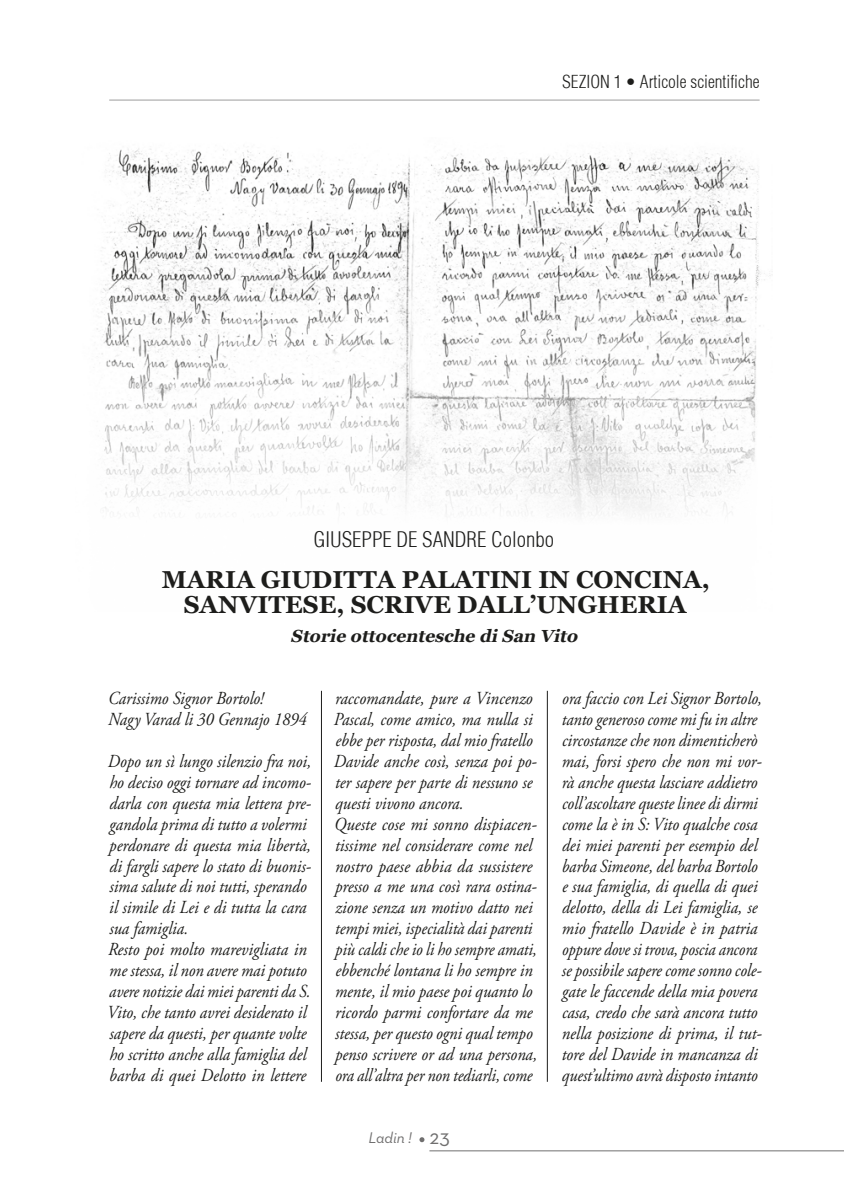
<style>
.page{position:relative;width:844px;height:1191px;background:#fff}
.page>*{position:absolute;margin:0;border:0;box-sizing:border-box;transform-origin:0 0}
.t1{font:700 24.5px/24.5px "Vani";color:#1d1d1b;text-align:center}
.t2{font:300 condensed 21px "Helvetica";color:#1d1d1b}
.t3{font:italic 18.38px/20.8px "Adobe Garamond Pro";color:#1d1d1b;scale:.9 1}
.t4{font:italic 18.38px/20.8px "Adobe Garamond Pro";color:#1d1d1b;scale:.91 1}
.t5{font:italic 700 17.5px "Vani";color:#1d1d1b}
.t6{font:300 condensed 17.5px "Helvetica";color:#1d1d1b}
.t7{font:italic 15.75px "Neutraface Text";color:#706f6f}
.s1{font-style:normal;font-size:21px}
</style>
<div class="page">
<svg style="left:419px;top:1137px;width:5px;height:5px"></svg>
<hr style="left:429px;top:1150px;width:414px;height:1px;background:#706f6f">
<hr style="left:109px;top:99px;width:650px;height:2px;background:#c6c6c6">
<img style="left:96px;top:148px;width:675px;height:367px">
<hr style="left:321px;top:691px;width:1px;height:390px;background:#1d1d1b">
<hr style="left:547px;top:691px;width:1px;height:390px;background:#1d1d1b">
<p class="t6" style="left:562px;top:70px;width:199px">Sezion 1 • Articole scientifiche</p>
<p class="t2" style="left:313px;top:526px;width:242px">Giuseppe De Sandre Colonbo</p>
<h1 class="t1" style="left:162px;top:567px;width:549px">MARIA GIUDITTA PALATINI IN CONCINA,<br>SANVITESE, SCRIVE DALL’UNGHERIA</h1>
<p class="t5" style="left:290px;top:626px;width:295px">StorieottocenteschediSanVito</p>
<p class="t3" style="left:108px;top:688px;width:222px">Carissimo Signor Bortolo!<br>Nagy Varad li 30 Gennajo 1894</p>
<p class="t3" style="left:107px;top:751px;width:228px">Dopo un sì lungo silenzio fra noi, ho deciso oggi tornare ad incomo&shy;darla con questa mia lettera pre&shy;gandola prima di tutto a volermi perdonare di questa mia libertà, di fargli sapere lo stato di buonis&shy;sima salute di noi tutti, sperando il simile di Lei e di tutta la cara sua famiglia.<br>Resto poi molto marevigliata in me stessa, il non avere mai potuto avere notizie dai miei parenti da S.<br>Vito, che tanto avrei desiderato il sapere da questi, per quante volte ho scritto anche alla famiglia del barba di quei Delotto in lettere</p>
<p class="t4" style="left:334px;top:688px;width:225px">raccomandate, pure a Vincenzo<br>Pascal, come amico, ma nulla si ebbe per risposta, dal mio fratello<br>Davide anche così, senza poi po&shy;ter sapere per parte di nessuno se questi vivono ancora.<br>Queste cose mi sonno dispiacen&shy;tissime nel considerare come nel nostro paese abbia da sussistere presso a me una così rara ostina&shy;zione senza un motivo datto nei tempi miei, ispecialità dai parenti più caldi che io li ho sempre amati, ebbenché lontana li ho sempre in mente, il mio paese poi quanto lo ricordo parmi confortare da me stessa, per questo ogni qual tempo penso scrivere or ad una persona, ora all’altra per non tediarli, come</p>
<p class="t7" style="left:368px;top:1128px;width:83px">Ladin ! <span class="s1">23</span></p>
<p class="t3" style="left:561px;top:688px;width:224px">ora faccio con Lei Signor Bortolo, tanto generoso come mi fu in altre circostanze che non dimenticherò mai, forsi spero che non mi vor&shy;rà anche questa lasciare addietro coll’ascoltare queste linee di dirmi come la è in S: Vito qualche cosa dei miei parenti per esempio del barba Simeone, del barba Bortolo e sua famiglia, di quella di quei delotto, della di Lei famiglia, se mio fratello Davide è in patria oppure dove si trova, poscia ancora se possibile sapere come sonno cole&shy;gate le faccende della mia povera casa, credo che sarà ancora tutto nella posizione di prima, il tut&shy;tore del Davide in mancanza di quest’ultimo avrà disposto intanto</p>
</div>
